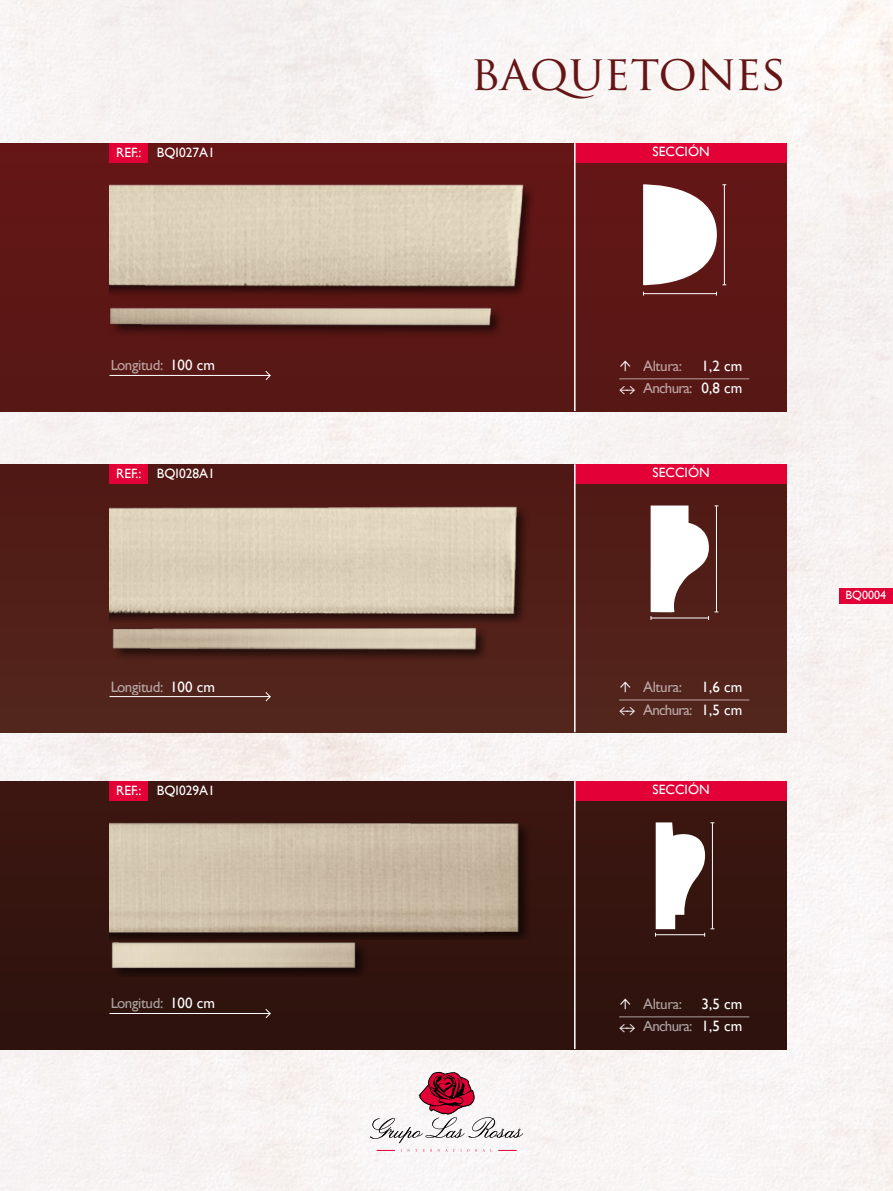
<style>
.page{position:relative;width:893px;height:1191px;background:#f8f4f2}
.page>*{position:absolute;margin:0;border:0;box-sizing:border-box;transform-origin:0 0}
.t1{font:48px "Trajan Pro";letter-spacing:-.005em;color:#661516}
.t2{font:700 18px "Minion Pro";color:#fff}
.t3{font:15px "Gill Sans";letter-spacing:-.025em;color:#fff}
.t4{font:15px "Gill Sans";letter-spacing:-.05em;color:#fff}
.t5{font:700 15px "Minion Pro";color:#fff}
.t6{font:13.5px "Gill Sans";color:#fff}
.t7{font:12px "Gill Sans";color:#fff}
</style>
<div class="page">
<div style="left:0;top:143px;width:787px;height:268px;background:#5c1715"></div>
<div style="left:0;top:464px;width:787px;height:268px;background:#522119"></div>
<div style="left:0;top:781px;width:787px;height:268px;background:#33140e"></div>
<div style="left:839px;top:587px;width:54px;height:16px;background:#e20036"></div>
<svg style="left:377px;top:1150px;width:18px;height:1px"></svg>
<svg style="left:499px;top:1150px;width:17px;height:1px"></svg>
<svg style="left:401px;top:1149px;width:16px;height:2px"></svg>
<svg style="left:423px;top:1149px;width:46px;height:2px"></svg>
<svg style="left:475px;top:1149px;width:17px;height:2px"></svg>
<svg style="left:370px;top:1071px;width:153px;height:72px"></svg>
<img style="left:109px;top:184px;width:421px;height:111px">
<img style="left:109px;top:506px;width:416px;height:116px">
<img style="left:109px;top:822px;width:417px;height:117px">
<div style="left:109px;top:306px;width:395px;height:32px;background:#000;opacity:.6"></div>
<img style="left:109px;top:306px;width:387px;height:32px">
<img style="left:112px;top:628px;width:370px;height:30px">
<img style="left:111px;top:942px;width:253px;height:34px">
<div style="left:109px;top:143px;width:39px;height:19px;background:#e20036"></div>
<div style="left:109px;top:464px;width:39px;height:19px;background:#e20036"></div>
<div style="left:109px;top:781px;width:39px;height:19px;background:#e20036"></div>
<hr style="left:109px;top:375px;width:161px;height:1px;background:#fff">
<svg style="left:265px;top:370px;width:6px;height:10px"></svg>
<hr style="left:109px;top:696px;width:161px;height:1px;background:#fff">
<svg style="left:265px;top:692px;width:6px;height:10px"></svg>
<hr style="left:109px;top:1013px;width:161px;height:1px;background:#fff">
<svg style="left:265px;top:1009px;width:6px;height:9px"></svg>
<hr style="left:619px;top:378px;width:130px;height:1px;background:#fff">
<hr style="left:619px;top:699px;width:130px;height:1px;background:#fff">
<hr style="left:619px;top:1016px;width:130px;height:1px;background:#fff">
<div style="left:574px;top:143px;width:213px;height:19px;background:#e20036"></div>
<div style="left:574px;top:464px;width:213px;height:19px;background:#e20036"></div>
<div style="left:574px;top:781px;width:213px;height:19px;background:#e20036"></div>
<hr style="left:574px;top:143px;width:2px;height:268px;background:#fff">
<hr style="left:574px;top:464px;width:2px;height:268px;background:#fff">
<hr style="left:574px;top:781px;width:2px;height:268px;background:#fff">
<svg style="left:643px;top:184px;width:83px;height:111px"></svg>
<svg style="left:651px;top:505px;width:67px;height:115px"></svg>
<svg style="left:655px;top:822px;width:59px;height:114px"></svg>
<h1 class="t1" style="left:471px;top:42px;width:317px">BAQUETONES</h1>
<p class="t6" style="left:116px;top:145px;width:27px">REF.:</p>
<p class="t6" style="left:157px;top:145px;width:60px">BQI027A1</p>
<p class="t6" style="left:653px;top:144px;width:59px">SECCIÓN</p>
<p class="t3" style="left:110px;top:356px;width:106px">Longitud: 100 cm</p>
<p class="t2" style="left:639px;top:360px;width:13px;rotate:90deg">←</p>
<p class="t3" style="left:643px;top:357px;width:41px">Altura:</p>
<p class="t3" style="left:702px;top:357px;width:42px">1,2 cm</p>
<p class="t4" style="left:643px;top:379px;width:51px">Anchura:</p>
<p class="t5" style="left:619px;top:378px;width:18px">←→</p>
<p class="t3" style="left:702px;top:379px;width:42px">0,8 cm</p>
<p class="t6" style="left:116px;top:466px;width:27px">REF.:</p>
<p class="t6" style="left:157px;top:466px;width:60px">BQI028A1</p>
<p class="t6" style="left:653px;top:465px;width:59px">SECCIÓN</p>
<p class="t7" style="left:845px;top:588px;width:42px">BQ0004</p>
<p class="t3" style="left:110px;top:677px;width:106px">Longitud: 100 cm</p>
<p class="t2" style="left:639px;top:681px;width:13px;rotate:90deg">←</p>
<p class="t3" style="left:643px;top:678px;width:41px">Altura:</p>
<p class="t3" style="left:702px;top:678px;width:42px">1,6 cm</p>
<p class="t4" style="left:643px;top:700px;width:51px">Anchura:</p>
<p class="t5" style="left:619px;top:699px;width:18px">←→</p>
<p class="t3" style="left:702px;top:700px;width:42px">1,5 cm</p>
<p class="t6" style="left:116px;top:782px;width:27px">REF.:</p>
<p class="t6" style="left:157px;top:782px;width:60px">BQI029A1</p>
<p class="t6" style="left:653px;top:781px;width:59px">SECCIÓN</p>
<p class="t3" style="left:110px;top:994px;width:106px">Longitud: 100 cm</p>
<p class="t2" style="left:639px;top:998px;width:13px;rotate:90deg">←</p>
<p class="t3" style="left:643px;top:994px;width:41px">Altura:</p>
<p class="t3" style="left:702px;top:994px;width:42px">3,5 cm</p>
<p class="t4" style="left:643px;top:1017px;width:51px">Anchura:</p>
<p class="t5" style="left:619px;top:1016px;width:18px">←→</p>
<p class="t3" style="left:702px;top:1017px;width:42px">1,5 cm</p>
</div>
